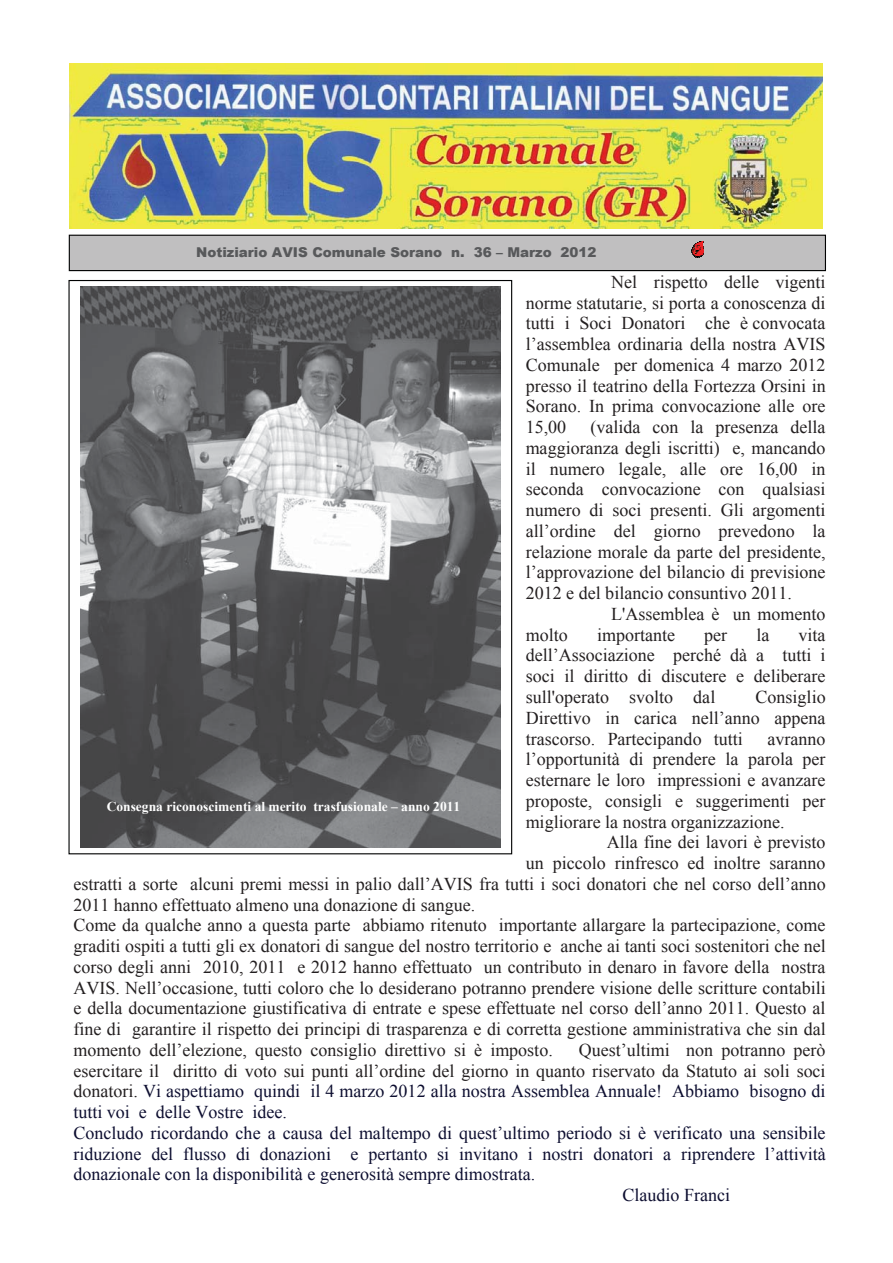
<style>
.page{position:relative;width:893px;height:1263px;background:#fff}
.page>*{position:absolute;margin:0;border:0;box-sizing:border-box;transform-origin:0 0}
.t1{font:18px/20.7px "Times New Roman";color:#231f20;text-align:justify}
.t2{font:18px "Times New Roman";color:#0d0e30}
.t3{font:700 13.5px "Times New Roman";color:#fff}
.t4{font:900 13.5px "Arial";color:#58595b}
.s1{color:#231f20}
</style>
<div class="page">
<img style="left:69px;top:63px;width:753px;height:166px">
<div style="left:69px;top:235px;width:756px;height:36px;background:#c0bfc0"></div>
<div style="left:69px;top:235px;width:757px;height:36px;border:1px solid #010202"></div>
<svg style="left:692px;top:241px;width:12px;height:17px"></svg>
<img style="left:80px;top:287px;width:420px;height:561px">
<p class="t4" style="left:196px;top:242px;width:402px">Notiziario AVIS Comunale Sorano n. 36 – Marzo 2012</p>
<p class="t1" style="left:526px;top:271px;width:301px;text-indent:86px">Nel rispetto delle vigenti norme statutarie, si porta a conoscenza di tutti i Soci Donatori che è convocata l’assemblea ordinaria della nostra AVIS Comunale per domenica 4 marzo 2012 presso il teatrino della Fortezza Orsini in Sorano. In prima convocazione alle ore 15,00</p>
<p class="t1" style="left:590px;top:417px;width:237px">(valida con la presenza della</p>
<p class="t1" style="left:526px;top:437px;width:301px">maggioranza degli iscritti) e, mancando</p>
<p class="t1" style="left:526px;top:458px;width:301px">il numero legale, alle ore 16,00 in</p>
<p class="t1" style="left:526px;top:479px;width:301px">seconda convocazione con qualsiasi</p>
<p class="t1" style="left:526px;top:500px;width:301px">numero di soci presenti. Gli argomenti</p>
<p class="t1" style="left:526px;top:520px;width:301px">all’ordine del giorno prevedono la</p>
<p class="t1" style="left:526px;top:541px;width:301px">relazione morale da parte del presidente,</p>
<p class="t1" style="left:526px;top:562px;width:301px">l’approvazione del bilancio di previsione</p>
<p class="t1" style="left:526px;top:583px;width:268px">2012 e del bilancio consuntivo 2011.</p>
<p class="t1" style="left:611px;top:604px;width:216px">L'Assemblea è un momento</p>
<p class="t1" style="left:526px;top:624px;width:44px">molto</p>
<p class="t1" style="left:597px;top:624px;width:80px">importante</p>
<p class="t1" style="left:704px;top:624px;width:25px">per</p>
<p class="t1" style="left:756px;top:624px;width:15px">la</p>
<p class="t1" style="left:526px;top:624px;width:301px;text-indent:273px">vita dell’Associazione perché dà a tutti i soci il diritto di discutere e deliberare sull'operato svolto dal</p>
<p class="t1" style="left:526px;top:687px;width:301px;text-indent:230px">Consiglio Direttivo in carica nell’anno appena trascorso. Partecipando tutti</p>
<p class="t1" style="left:767px;top:728px;width:60px">avranno</p>
<p class="t1" style="left:526px;top:749px;width:301px">l’opportunità di prendere la parola per</p>
<p class="t1" style="left:526px;top:770px;width:301px">esternare le loro impressioni e avanzare</p>
<p class="t1" style="left:526px;top:790px;width:301px">proposte, consigli e suggerimenti per</p>
<p class="t1" style="left:526px;top:811px;width:260px">migliorare la nostra organizzazione.</p>
<p class="t1" style="left:607px;top:832px;width:220px">Alla fine dei lavori è previsto</p>
<p class="t1" style="left:526px;top:853px;width:301px">un piccolo rinfresco ed inoltre saranno</p>
<p class="t1" style="left:73px;top:873px;width:754px">estratti a sorte alcuni premi messi in palio dall’AVIS fra tutti i soci donatori che nel corso dell’anno</p>
<p class="t1" style="left:73px;top:894px;width:403px">2011 hanno effettuato almeno una donazione di sangue.</p>
<p class="t1" style="left:73px;top:915px;width:753px">Come da qualche anno a questa parte abbiamo ritenuto importante allargare la partecipazione, come</p>
<p class="t1" style="left:73px;top:936px;width:754px">graditi ospiti a tutti gli ex donatori di sangue del nostro territorio e anche ai tanti soci sostenitori che nel</p>
<p class="t1" style="left:73px;top:956px;width:753px">corso degli anni 2010, 2011 e 2012 hanno effettuato un contributo in denaro in favore della nostra</p>
<p class="t1" style="left:73px;top:977px;width:754px">AVIS. Nell’occasione, tutti coloro che lo desiderano potranno prendere visione delle scritture contabili</p>
<p class="t1" style="left:73px;top:998px;width:754px">e della documentazione giustificativa di entrate e spese effettuate nel corso dell’anno 2011. Questo al</p>
<p class="t1" style="left:73px;top:1019px;width:754px">fine di garantire il rispetto dei principi di trasparenza e di corretta gestione amministrativa che sin dal</p>
<p class="t1" style="left:73px;top:1040px;width:481px">momento dell’elezione, questo consiglio direttivo si è imposto.</p>
<p class="t1" style="left:579px;top:1040px;width:248px">Quest’ultimi non potranno però</p>
<p class="t1" style="left:73px;top:1060px;width:754px">esercitare il diritto di voto sui punti all’ordine del giorno in quanto riservato da Statuto ai soli soci</p>
<p class="t2" style="left:73px;top:1081px;width:754px"><span class="s1">donatori.</span> Vi aspettiamo quindi il 4 marzo 2012 alla nostra Assemblea Annuale! Abbiamo bisogno di</p>
<p class="t2" style="left:73px;top:1102px;width:215px">tutti voi e delle Vostre idee.</p>
<p class="t2" style="left:73px;top:1123px;width:754px">Concludo ricordando che a causa del maltempo di quest’ultimo periodo si è verificato una sensibile</p>
<p class="t2" style="left:73px;top:1144px;width:754px">riduzione del flusso di donazioni e pertanto si invitano i nostri donatori a riprendere l’attività</p>
<p class="t2" style="left:73px;top:1164px;width:463px">donazionale con la disponibilità e generosità sempre dimostrata.</p>
<p class="t2" style="left:622px;top:1185px;width:109px">Claudio Franci</p>
<p class="t3" style="left:107px;top:799px;width:355px">Consegna riconoscimenti al merito trasfusionale – anno 2011</p>
</div>
